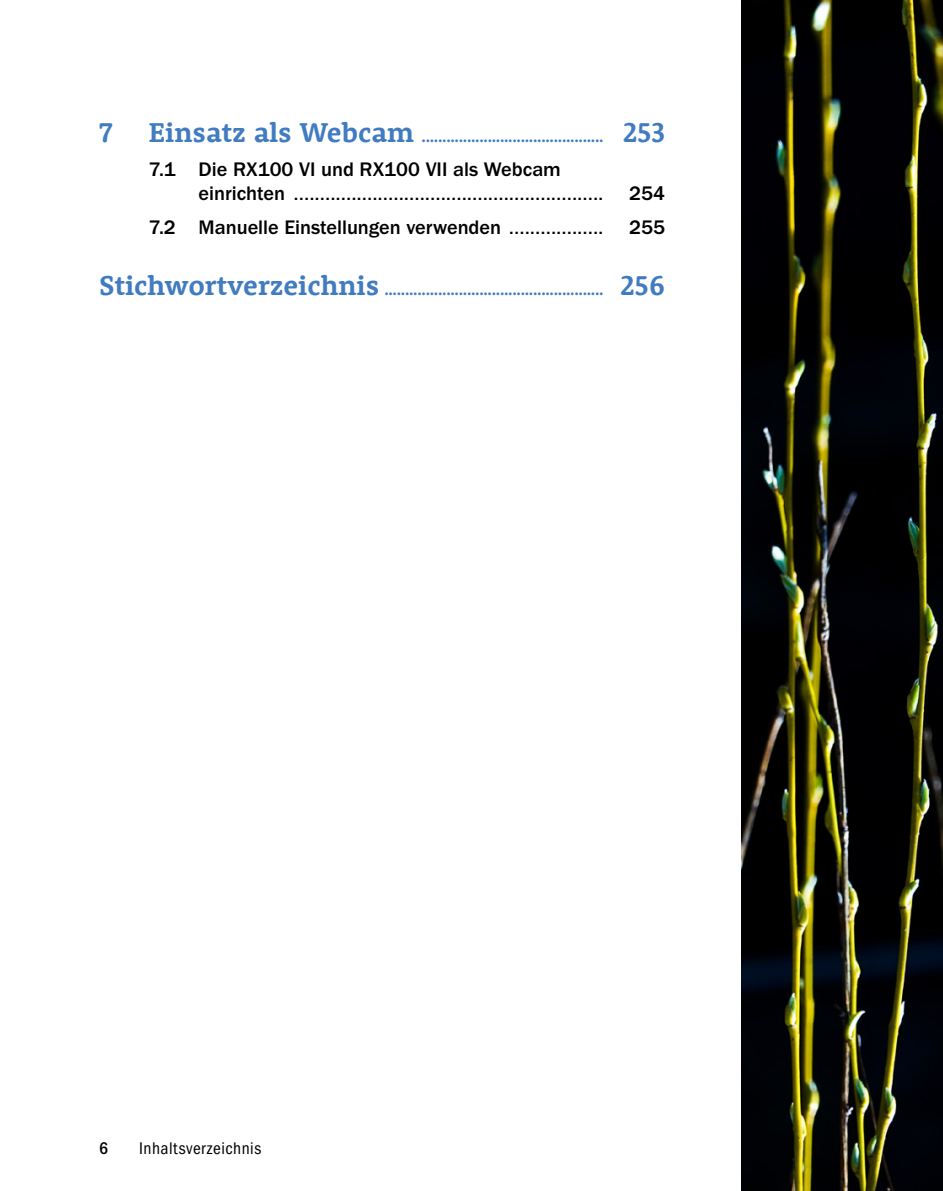
<style>
.page{position:relative;width:943px;height:1191px;background:#fff}
.page>*{position:absolute;margin:0;border:0;box-sizing:border-box;transform-origin:0 0}
.t1{font:700 28px "Rooney";color:#417cc0}
.t2{font:21px "Franklin Gothic URW Boo";color:#000}
.t3{font:500 20.3px "Franklin Gothic URW";color:#000}
.t4{font:600 17.5px "Myriad Pro";color:#417cc0}
.t5{font:17.5px "Franklin Gothic URW Cond";letter-spacing:.03em;color:#000}
.t6{font:500 17.5px "Franklin Gothic URW Cond";color:#000}
.s1{font-family:"Rooney";font-weight:700;font-size:28px}
.s2{font-family:"Franklin Gothic URW";font-weight:500;font-size:20.3px}
.s3{font-family:"Franklin Gothic URW Boo";font-weight:400;font-size:21px}
</style>
<div class="page">
<img style="left:741px;top:0;width:202px;height:1191px">
<p class="t1" style="left:99px;top:113px;width:15px">7</p>
<p class="t4" style="left:149px;top:124px;width:517px"><span class="s1">Einsatz als Webcam</span> ............................................ <span class="s1">253</span></p>
<p class="t3" style="left:149px;top:157px;width:413px">7.1 Die RX100 VI und RX100 VII als Webcam</p>
<p class="t2" style="left:198px;top:180px;width:468px"><span class="s2">einrichten</span> ........................................................... <span class="s2">254</span></p>
<p class="t3" style="left:149px;top:215px;width:517px">7.2 Manuelle Einstellungen verwenden <span class="s3">..................</span> 255</p>
<p class="t4" style="left:99px;top:278px;width:567px"><span class="s1">Stichwortverzeichnis</span> ..................................................... <span class="s1">256</span></p>
<p class="t6" style="left:99px;top:1135px;width:10px">6</p>
<p class="t5" style="left:139px;top:1135px;width:124px">Inhaltsverzeichnis</p>
</div>
